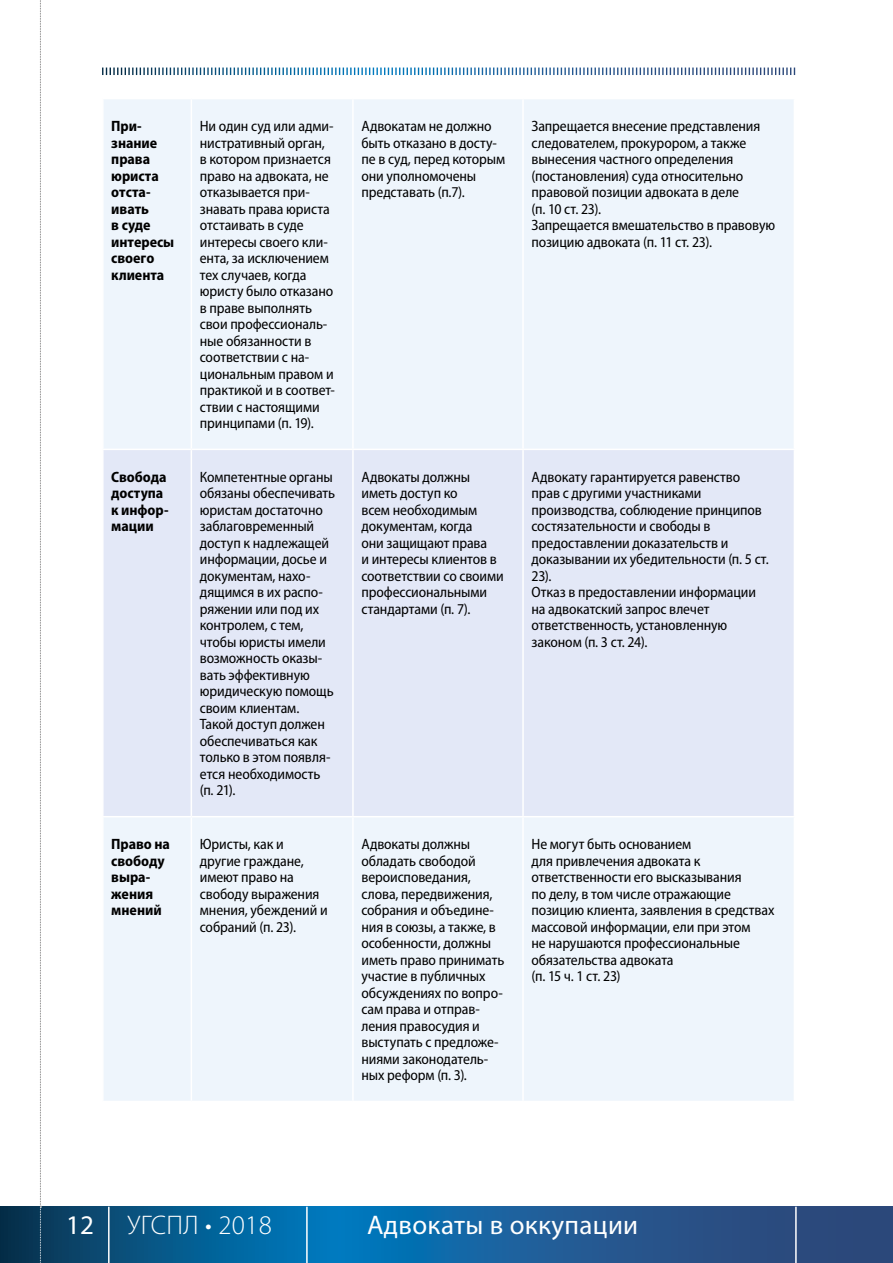
<style>
.page{position:relative;width:893px;height:1263px;background:#fff}
.page>*{position:absolute;margin:0;border:0;box-sizing:border-box;transform-origin:0 0}
.t1{font:27px "Myriad Pro";letter-spacing:.01em;color:#fff}
.t2{font:300 27px "Myriad Pro";letter-spacing:.01em;color:#fff}
.t3{font:semi-condensed 15px/16.5px "Myriad Pro";letter-spacing:-.005em;color:#000}
.t4{font:700 semi-condensed 15px/16.5px "Myriad Pro";letter-spacing:-.005em;color:#000}
.s1{font-weight:400}
</style>
<div class="page">
<svg style="left:0;top:1207px;width:892px;height:56px;background:#14598f"></svg>
<div style="left:104px;top:99px;width:690px;height:1002px;background:#eef5fc"></div>
<div style="left:104px;top:450px;width:690px;height:366px;background:#e3e8f7"></div>
<hr style="left:191px;top:99px;width:1px;height:350px;background:#fff">
<hr style="left:352px;top:99px;width:2px;height:350px;background:#fff">
<hr style="left:522px;top:99px;width:2px;height:350px;background:#fff">
<hr style="left:191px;top:817px;width:1px;height:284px;background:#fff">
<hr style="left:352px;top:817px;width:2px;height:284px;background:#fff">
<hr style="left:522px;top:817px;width:2px;height:284px;background:#fff">
<hr style="left:102px;top:449px;width:89px;height:1px;background:#fff">
<hr style="left:102px;top:816px;width:89px;height:1px;background:#fff">
<hr style="left:191px;top:449px;width:162px;height:1px;background:#fff">
<hr style="left:191px;top:450px;width:1px;height:366px;background:#fff">
<hr style="left:191px;top:816px;width:162px;height:1px;background:#fff">
<hr style="left:353px;top:449px;width:170px;height:1px;background:#fff">
<hr style="left:352px;top:450px;width:2px;height:366px;background:#fff">
<hr style="left:353px;top:816px;width:170px;height:1px;background:#fff">
<hr style="left:523px;top:449px;width:272px;height:1px;background:#fff">
<hr style="left:522px;top:450px;width:2px;height:366px;background:#fff">
<hr style="left:523px;top:816px;width:272px;height:1px;background:#fff">
<hr style="left:108px;top:1207px;width:2px;height:56px;background:#fff">
<hr style="left:795px;top:1207px;width:2px;height:56px;background:#fff">
<hr style="left:306px;top:1207px;width:2px;height:56px;background:#fff">
<svg style="left:102px;top:68px;width:693px;height:7px"></svg>
<svg style="left:40px;top:0;width:1px;height:1263px"></svg>
<p class="t4" style="left:111px;top:117px;width:64px">При&shy;знание права юриста отста&shy;ивать<br>в суде интересы своего клиента</p>
<p class="t3" style="left:200px;top:118px;width:137px">Ни один суд или адми&shy;нистративный орган, в котором признается право на адвоката, не отказывается при&shy;знавать права юриста отстаивать в суде интересы своего кли&shy;ента, за исключением тех случаев, когда юристу было отказано в праве выполнять свои профессиональ&shy;ные обязанности в соответствии с на&shy;циональным правом и практикой и в соответ&shy;ствии с настоящими принципами (п. 19).</p>
<p class="t3" style="left:361px;top:118px;width:145px">Адвокатам не должно быть отказано в досту&shy;пе в суд, перед которым они уполномочены представать (п.7).</p>
<p class="t3" style="left:531px;top:118px;width:245px">Запрещается внесение представления следователем, прокурором, а также вынесения частного определения (постановления) суда относительно правовой позиции адвоката в деле<br>(п. 10 ст. 23).<br>Запрещается вмешательство в правовую позицию адвоката (п. 11 ст. 23).</p>
<p class="t4" style="left:111px;top:468px;width:59px">Свобода доступа к инфор&shy;мации</p>
<p class="t3" style="left:200px;top:468px;width:137px">Компетентные органы обязаны обеспечивать юристам достаточно заблаговременный доступ к надлежащей информации, досье и документам, нахо&shy;дящимся в их распо&shy;ряжении или под их контролем, с тем, чтобы юристы имели возможность оказы&shy;вать эффективную юридическую помощь своим клиентам.<br>Такой доступ должен обеспечиваться как только в этом появля&shy;ется необходимость (п. 21).</p>
<p class="t3" style="left:361px;top:468px;width:144px">Адвокаты должны иметь доступ ко<br>всем необходимым документам, когда<br>они защищают права<br>и интересы клиентов в соответствии со своими профессиональными стандартами (п. 7).</p>
<p class="t3" style="left:531px;top:468px;width:239px">Адвокату гарантируется равенство прав с другими участниками производства, соблюдение принципов состязательности и свободы в предоставлении доказательств и доказывании их убедительности (п. 5 ст.<br>23).<br>Отказ в предоставлении информации на адвокатский запрос влечет ответственность, установленную законом (п. 3 ст. 24).</p>
<p class="t4" style="left:111px;top:835px;width:60px">Право на свободу выра&shy;жения мнений</p>
<p class="t3" style="left:200px;top:836px;width:129px">Юристы, как и другие граждане, имеют право на свободу выражения мнения, убеждений и собраний (п. 23).</p>
<p class="t3" style="left:361px;top:836px;width:144px">Адвокаты должны обладать свободой вероисповедания, слова, передвижения, собрания и объедине&shy;ния в союзы, а также, в особенности, должны иметь право принимать участие в публичных обсуждениях по вопро&shy;сам права и отправ&shy;ления правосудия и выступать с предложе&shy;ниями законодатель&shy;ных реформ (п. 3).</p>
<p class="t3" style="left:531px;top:836px;width:245px">Не могут быть основанием<br>для привлечения адвоката к ответственности его высказывания<br>по делу, в том числе отражающие позицию клиента, заявления в средствах массовой информации, ели при этом<br>не нарушаются профессиональные обязательства адвоката<br>(п. 15 ч. 1 ст. 23)</p>
<h1 class="t2" style="left:66px;top:1208px;width:207px"><span class="s1">12</span> УГСПЛ • 2018</h1>
<h1 class="t1" style="left:367px;top:1208px;width:273px">Aдвокаты в оккупации</h1>
</div>
